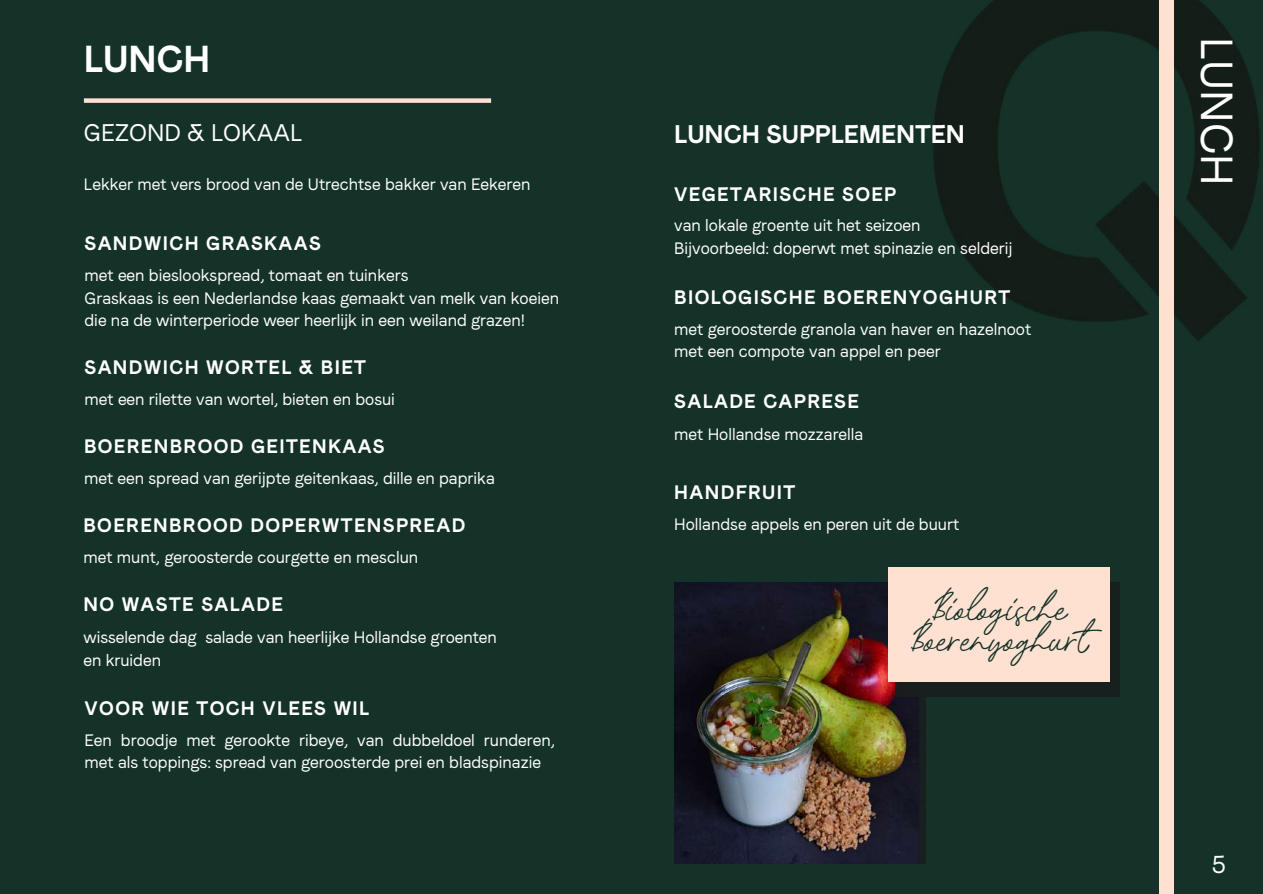
<style>
.page{position:relative;width:1263px;height:894px;background:#fff}
.page>*{position:absolute;margin:0;border:0;box-sizing:border-box;transform-origin:0 0}
.t1{font:45px "Quentin Sonata Script";color:#143228}
.t2{font:44.85px "Faro Regular Lucky";color:#fff}
.t3{font:37.5px "Faro Bold Lucky";color:#fff}
.t4{font:25.5px "Faro Bold Lucky";color:#fff}
.t5{font:24.75px "Faro Regular Lucky";color:#fff}
.t6{font:24px "Faro Regular Lucky";color:#fff}
.t7{font:19.5px "Faro Bold Lucky";letter-spacing:.07em;color:#fff}
.t8{font:16.5px/22.5px "Faro Regular Lucky";color:#fff}
</style>
<div class="page">
<div style="left:0;top:0;width:1263px;height:893px;background:#143228"></div>
<img style="left:933px;top:0;width:327px;height:380px">
<div style="left:1160px;top:875px;width:13px;height:18px;background:#ffe1d2"></div>
<div style="left:1160px;top:28px;width:13px;height:847px;background:#ffe1d2"></div>
<div style="left:1160px;top:1px;width:13px;height:27px;background:#ffe1d2"></div>
<div style="left:84px;top:98px;width:407px;height:5px;background:#ffe1d2"></div>
<img style="left:674px;top:582px;width:251px;height:281px">
<div style="left:895px;top:582px;width:224px;height:114px;background:#191e1e"></div>
<div style="left:889px;top:567px;width:221px;height:114px;background:#ffe1d2"></div>
<h3 class="t3" style="left:84px;top:36px;width:128px">LUNCH</h3>
<h3 class="t6" style="left:84px;top:118px;width:220px">GEZOND &amp; LOKAAL</h3>
<p class="t8" style="left:84px;top:172px;width:448px">Lekker met vers brood van de Utrechtse bakker van Eekeren</p>
<p class="t7" style="left:85px;top:231px;width:238px">SANDWICH GRASKAAS</p>
<p class="t8" style="left:85px;top:264px;width:476px">met een bieslookspread, tomaat en tuinkers<br>Graskaas is een Nederlandse kaas gemaakt van melk van koeien die na de winterperiode weer heerlijk in een weiland grazen!</p>
<p class="t7" style="left:85px;top:355px;width:283px">SANDWICH WORTEL &amp; BIET</p>
<p class="t8" style="left:85px;top:388px;width:312px">met een rilette van wortel, bieten en bosui</p>
<p class="t7" style="left:84px;top:434px;width:302px">BOERENBROOD GEITENKAAS</p>
<p class="t8" style="left:84px;top:467px;width:412px">met een spread van gerijpte geitenkaas, dille en paprika</p>
<p class="t7" style="left:83px;top:513px;width:383px">BOERENBROOD DOPERWTENSPREAD</p>
<p class="t8" style="left:83px;top:546px;width:336px">met munt, geroosterde courgette en mesclun</p>
<p class="t7" style="left:83px;top:592px;width:201px">NO WASTE SALADE</p>
<p class="t8" style="left:83px;top:626px;width:415px">wisselende dag salade van heerlijke Hollandse groenten en kruiden</p>
<p class="t7" style="left:85px;top:696px;width:286px">VOOR WIE TOCH VLEES WIL</p>
<p class="t8" style="left:85px;top:728px;width:472px">Een broodje met gerookte ribeye, van dubbeldoel runderen, met als toppings: spread van geroosterde prei en bladspinazie</p>
<h3 class="t4" style="left:674px;top:119px;width:292px">LUNCH SUPPLEMENTEN</h3>
<p class="t7" style="left:674px;top:182px;width:224px">VEGETARISCHE SOEP</p>
<p class="t8" style="left:674px;top:214px;width:340px">van lokale groente uit het seizoen<br>Bijvoorbeeld: doperwt met spinazie en selderij</p>
<p class="t7" style="left:674px;top:285px;width:338px">BIOLOGISCHE BOERENYOGHURT</p>
<p class="t8" style="left:674px;top:317px;width:358px">met geroosterde granola van haver en hazelnoot met een compote van appel en peer</p>
<p class="t7" style="left:674px;top:389px;width:186px">SALADE CAPRESE</p>
<p class="t8" style="left:674px;top:422px;width:191px">met Hollandse mozzarella</p>
<p class="t7" style="left:674px;top:480px;width:123px">HANDFRUIT</p>
<p class="t8" style="left:674px;top:512px;width:286px">Hollandse appels en peren uit de buurt</p>
<h1 class="t1" style="left:932px;top:586px;width:137px">Biologische</h1>
<h1 class="t1" style="left:910px;top:616px;width:179px">Boerenyoghurt</h1>
<h2 class="t2" style="left:1244px;top:37px;width:150px;rotate:90deg">LUNCH</h2>
<h3 class="t5" style="left:1212px;top:848px;width:16px">5</h3>
</div>
